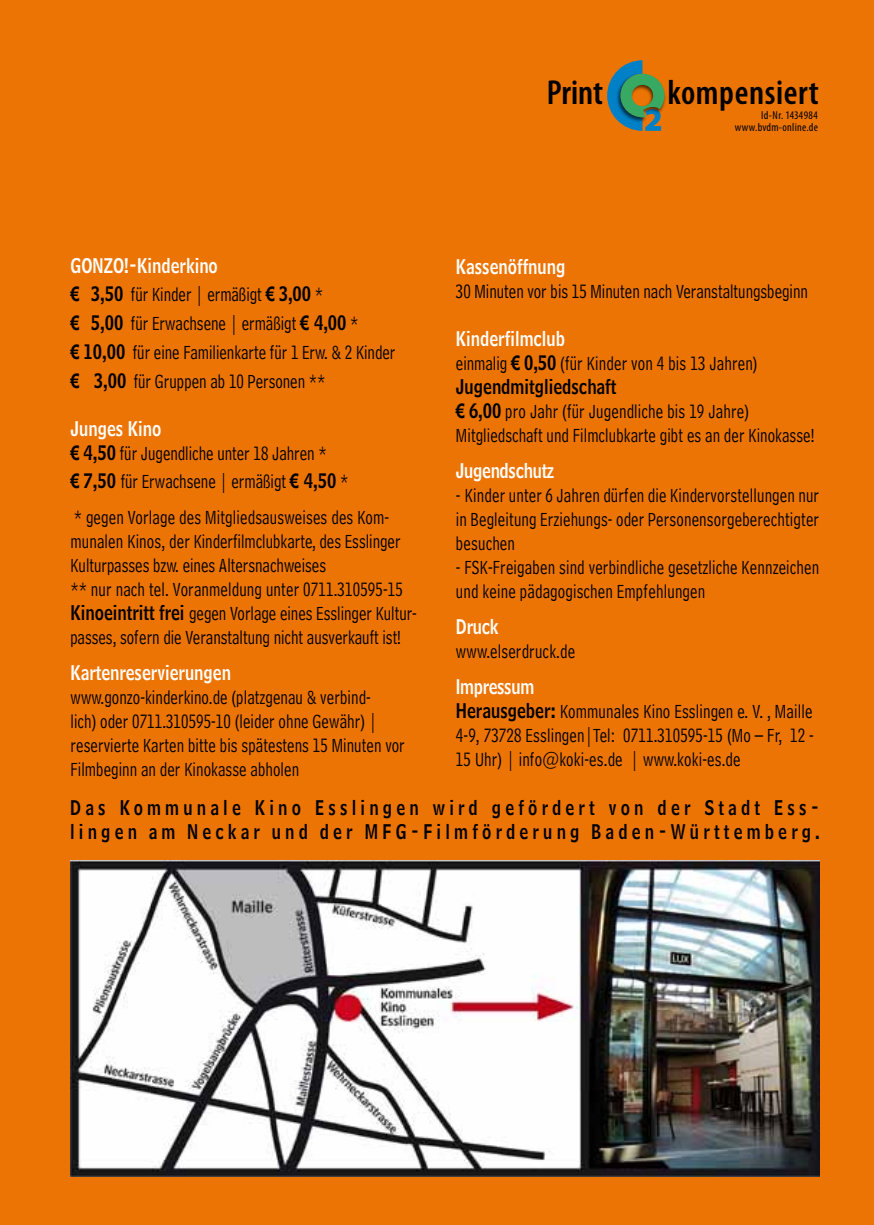
<style>
.page{position:relative;width:874px;height:1225px;background:#fff}
.page>*{position:absolute;margin:0;border:0;box-sizing:border-box;transform-origin:0 0}
.t1{font:600 condensed 34.8px "Myriad Pro";letter-spacing:.015em;color:#000}
.t2{font:20px/24px "Bell Centennial Address";letter-spacing:.005em;color:#000;scale:.84 1}
.t3{font:20px/24px "Bell Centennial Name And Number";letter-spacing:.25em;color:#000;scale:.84 1}
.t4{font:20px "Bell Centennial Name And Number";color:#fff;scale:.84 1}
.t5{font:20px "Bell Centennial Name And Number";letter-spacing:-.02em;color:#fff;scale:.84 1}
.t6{font:20px "Bell Centennial Name And Number";color:#000;scale:.84 1}
.t7{font:condensed 11.6px/11.6px "Myriad Pro";letter-spacing:.035em;color:#000;text-align:right}
.s1{font-family:"Arial";font-weight:700}
.s2{font-family:"Bell Centennial Name And Number"}
</style>
<div class="page">
<div style="left:0;top:0;width:873px;height:1225px;background:#ec7405"></div>
<img style="left:70px;top:860px;width:749px;height:316px">
<img style="left:664px;top:90px;width:2px;height:16px">
<svg style="left:607px;top:60px;width:57px;height:71px"></svg>
<h1 class="t1" style="left:546px;top:71px;width:58px">Print</h1>
<h1 class="t1" style="left:667px;top:71px;width:153px">kompensiert</h1>
<p class="t7" style="left:734px;top:109px;width:84px">Id-Nr. 1434984 www.bvdm-online.de</p>
<p class="t4" style="left:70px;top:253px;width:177px">GONZO!-Kinderkino</p>
<p class="t2" style="left:70px;top:280px;width:388px;line-height:28.8px"><span class="s1">€</span> <span class="s2">3,50</span> für Kinder | ermäßigt <span class="s1">€</span> <span class="s2">3,00</span> *<br><span class="s1">€</span> <span class="s2">5,00</span> für Erwachsene | ermäßigt <span class="s1">€</span> <span class="s2">4,00</span> *<br><span class="s1">€</span> <span class="s2">10,00</span> für eine Familienkarte für 1 Erw. &amp; 2 Kinder <span class="s1">€</span> <span class="s2">3,00</span> für Gruppen ab 10 Personen **</p>
<p class="t4" style="left:70px;top:415px;width:110px">Junges Kino</p>
<p class="t2" style="left:70px;top:438px;width:332px;line-height:28.8px"><span class="s1">€</span> <span class="s2">4,50</span> für Jugendliche unter 18 Jahren *<br><span class="s1">€</span> <span class="s2">7,50</span> für Erwachsene | ermäßigt <span class="s1">€</span> <span class="s2">4,50</span> *</p>
<p class="t2" style="left:70px;top:506px;width:413px">* gegen Vorlage des Mitgliedsausweises des Kom&shy;munalen Kinos, der Kinderfilmclubkarte, des Esslinger Kulturpasses bzw. eines Altersnachweises<br>** nur nach tel. Voranmeldung unter 0711.310595-15<br><span class="s2">Kinoeintritt frei</span> gegen Vorlage eines Esslinger Kultur&shy;passes, sofern die Veranstaltung nicht ausverkauft ist!</p>
<p class="t4" style="left:70px;top:660px;width:192px">Kartenreservierungen</p>
<p class="t2" style="left:70px;top:686px;width:399px">www.gonzo-kinderkino.de (platzgenau &amp; verbind-<br>lich) oder 0711.310595-10 (leider ohne Gewähr) | reservierte Karten bitte bis spätestens 15 Minuten vor Filmbeginn an der Kinokasse abholen</p>
<p class="t4" style="left:455px;top:254px;width:132px">Kassenöffnung</p>
<p class="t2" style="left:455px;top:279px;width:420px">30 Minuten vor bis 15 Minuten nach Veranstaltungsbeginn</p>
<p class="t4" style="left:455px;top:326px;width:131px">Kinderfilmclub</p>
<p class="t2" style="left:455px;top:351px;width:360px">einmalig <span class="s1">€</span> <span class="s2">0,50</span> (für Kinder von 4 bis 13 Jahren)</p>
<p class="t6" style="left:455px;top:374px;width:192px">Jugendmitgliedschaft</p>
<p class="t2" style="left:455px;top:399px;width:428px"><span class="s1">€</span> <span class="s2">6,00</span> pro Jahr (für Jugendliche bis 19 Jahre)<br>Mitgliedschaft und Filmclubkarte gibt es an der Kinokasse!</p>
<p class="t5" style="left:455px;top:458px;width:118px">Jugendschutz</p>
<p class="t2" style="left:455px;top:483px;width:433px;text-align:justify">- Kinder unter 6 Jahren dürfen die Kindervorstellungen nur in Begleitung Erziehungs- oder Personensorgeberechtigter besuchen</p>
<p class="t2" style="left:455px;top:555px;width:433px">- FSK-Freigaben sind verbindliche gesetzliche Kennzeichen und keine pädagogischen Empfehlungen</p>
<p class="t4" style="left:455px;top:614px;width:52px">Druck</p>
<p class="t2" style="left:455px;top:639px;width:143px">www.elserdruck.de</p>
<p class="t5" style="left:455px;top:674px;width:95px">Impressum</p>
<p class="t2" style="left:455px;top:699px;width:427px;text-align:justify"><span class="s2">Herausgeber:</span> Kommunales Kino Esslingen e. V. , Maille 4-9, 73728 Esslingen|Tel: 0711.310595-15 (Mo – Fr, 12 - 15 Uhr) | info@koki-es.de | www.koki-es.de</p>
<p class="t3" style="left:70px;top:795px;width:893px">Das Kommunale Kino Esslingen wird gefördert von der Stadt Ess&shy;lingen am Neckar und der MFG-Filmförderung Baden-Württemberg.</p>
</div>
